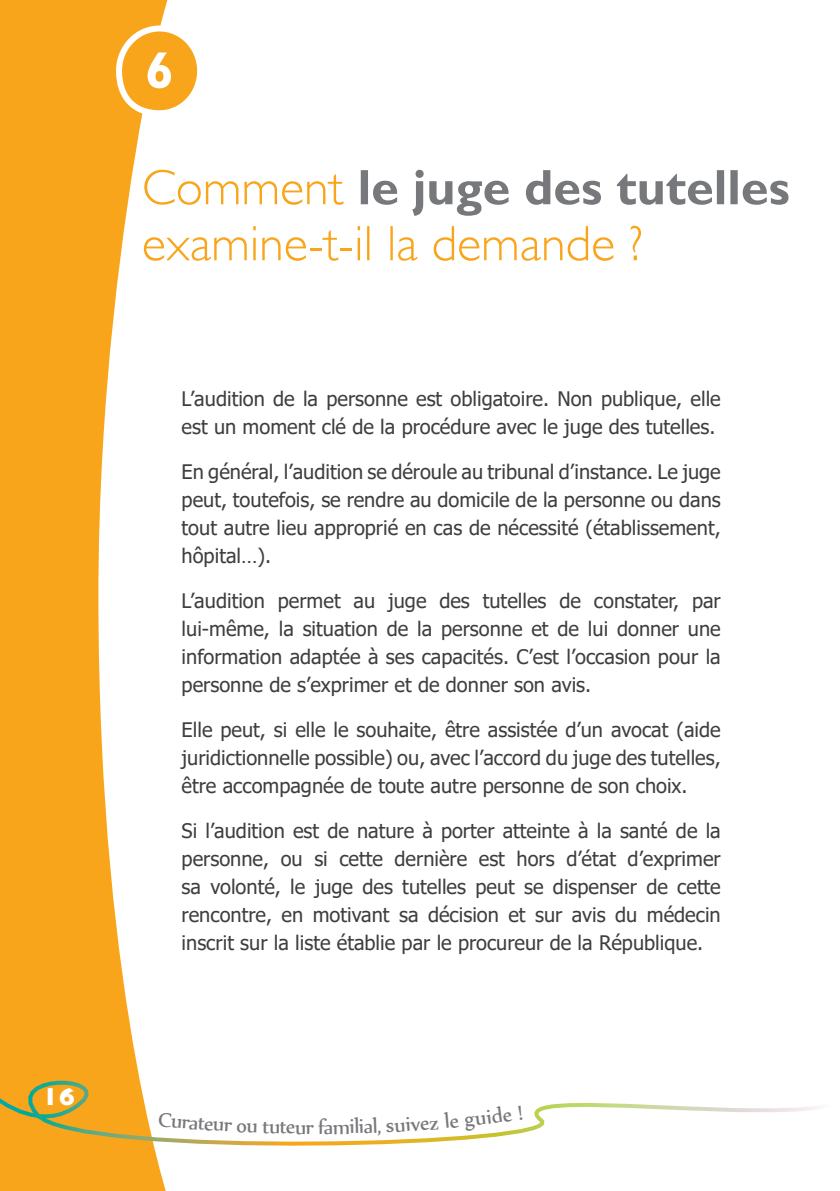
<style>
.page{position:relative;width:840px;height:1191px;background:#fff}
.page>*{position:absolute;margin:0;border:0;box-sizing:border-box;transform-origin:0 0}
.t1{font:700 51.8px "Gill Sans";color:#fff}
.titre{font:300 50px/56px "Gill Sans";color:#f9a51b}
.t2{font:24px "Nyala";color:#76787b}
.t3{font:800 24px "Gill Sans";color:#fff}
.texte{font:20px/28px "Tahoma";color:#3e3e3f;text-align:justify}
.s1{font-weight:700;color:#76787b}
</style>
<div class="page">
<svg style="left:0;top:0;width:168px;height:1191px;fill:#f9a51b"></svg>
<div style="left:119px;top:28px;width:81px;height:85px;background:#f9a51b;border-radius:50%"></div>
<div style="left:116px;top:25px;width:87px;height:91px;border:6px solid #fff;border-radius:50%"></div>
<svg style="left:0;top:1078px;width:819px;height:69px"></svg>
<svg style="left:158px;top:1111px;width:32px;height:17px"></svg>
<svg style="left:224px;top:1121px;width:45px;height:12px"></svg>
<svg style="left:333px;top:1117px;width:25px;height:16px"></svg>
<svg style="left:386px;top:1105px;width:136px;height:27px"></svg>
<p class="t3" style="left:42px;top:1082px;width:34px">16</p>
<p class="t1" style="left:145px;top:39px;width:30px">6</p>
<p class="titre" style="left:142px;top:160px;width:649px">Comment <span class="s1">le juge des tutelles </span>examine-t-il la demande ?</p>
<p class="texte" style="left:181px;top:385px;width:540px">L’audition de la personne est obligatoire. Non publique, elle est un moment clé de la procédure avec le juge des tutelles.</p>
<p class="texte" style="left:181px;top:458px;width:540px">En général, l’audition se déroule au tribunal d’instance. Le juge peut, toutefois, se rendre au domicile de la personne ou dans tout autre lieu approprié en cas de nécessité (établissement, hôpital…).</p>
<p class="texte" style="left:181px;top:587px;width:540px">L’audition permet au juge des tutelles de constater, par lui-même, la situation de la personne et de lui donner une information adaptée à ses capacités. C’est l’occasion pour la personne de s’exprimer et de donner son avis.</p>
<p class="texte" style="left:181px;top:716px;width:540px">Elle peut, si elle le souhaite, être assistée d’un avocat (aide juridictionnelle possible) ou, avec l’accord du juge des tutelles, être accompagnée de toute autre personne de son choix.</p>
<p class="texte" style="left:181px;top:817px;width:540px">Si l’audition est de nature à porter atteinte à la santé de la personne, ou si cette dernière est hors d’état d’exprimer sa volonté, le juge des tutelles peut se dispenser de cette rencontre, en motivant sa décision et sur avis du médecin inscrit sur la liste établie par le procureur de la République.</p>
<p class="t2" style="left:190px;top:1107px;width:37px;rotate:4deg">ateu</p>
<p class="t2" style="left:269px;top:1111px;width:39px;rotate:1deg">uteu</p>
<p class="t2" style="left:305px;top:1112px;width:30px">rfa</p>
<p class="t2" style="left:358px;top:1111px;width:24px;rotate:-2deg">ial,</p>
</div>
